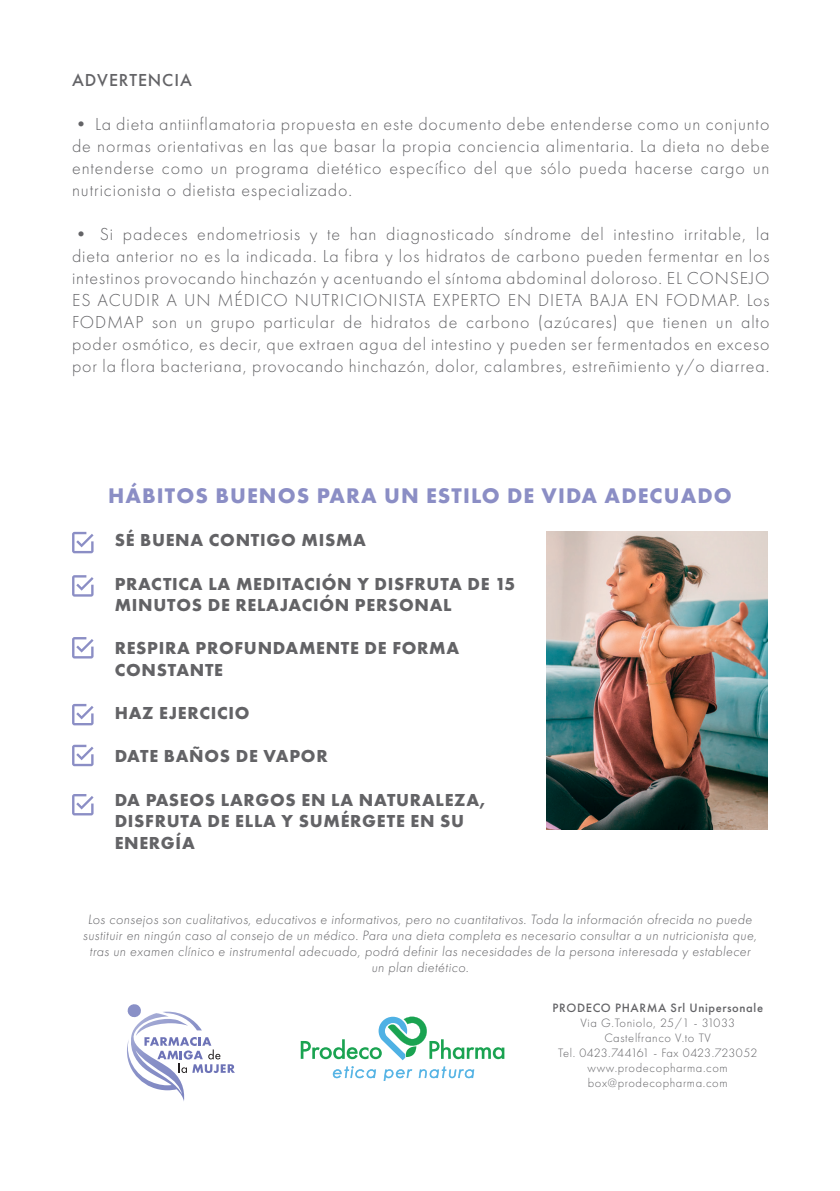
<style>
.page{position:relative;width:840px;height:1191px;background:#fff}
.page>*{position:absolute;margin:0;border:0;box-sizing:border-box;transform-origin:0 0}
.t1{font:700 22px "Futura PT";letter-spacing:.05em;color:#8b8ec5}
.t2{font:300 18px/22px "Futura PT";letter-spacing:.05em;color:#636366;text-align:justify}
.t3{font:700 18px/21.6px "Futura PT";letter-spacing:.04em;color:#636366}
.t4{font:500 18px "Futura PT";letter-spacing:.05em;color:#636366}
.t5{font:italic 300 14px/16px "Futura PT";letter-spacing:.03em;color:#636366;text-align:center}
.t6{font:300 12.6px/15.2px "Futura PT";letter-spacing:.05em;color:#636366;text-align:center}
.t7{font:500 12.6px "Futura PT";letter-spacing:.05em;color:#636366}
</style>
<div class="page">
<svg style="left:72px;top:532px;width:21px;height:21px"></svg>
<svg style="left:72px;top:637px;width:21px;height:21px"></svg>
<svg style="left:72px;top:575px;width:21px;height:21px"></svg>
<svg style="left:72px;top:704px;width:21px;height:21px"></svg>
<svg style="left:72px;top:744px;width:21px;height:22px"></svg>
<svg style="left:72px;top:794px;width:21px;height:21px"></svg>
<img style="left:546px;top:532px;width:221px;height:298px">
<svg style="left:332px;top:1066px;width:44px;height:12px"></svg>
<svg style="left:383px;top:1069px;width:29px;height:12px"></svg>
<svg style="left:418px;top:1066px;width:56px;height:12px"></svg>
<svg style="left:300px;top:1016px;width:204px;height:44px"></svg>
<svg style="left:127px;top:1004px;width:108px;height:97px"></svg>
<p class="t4" style="left:72px;top:69px;width:121px">ADVERTENCIA</p>
<p class="t2" style="left:72px;top:113px;width:698px">• La dieta antiinflamatoria propuesta en este documento debe entenderse como un conjunto de normas orientativas en las que basar la propia conciencia alimentaria. La dieta no debe entenderse como un programa dietético específico del que sólo pueda hacerse cargo un nutricionista o dietista especializado.</p>
<p class="t2" style="left:72px;top:223px;width:698px">• Si padeces endometriosis y te han diagnosticado síndrome del intestino irritable, la dieta anterior no es la indicada. La fibra y los hidratos de carbono pueden fermentar en los intestinos provocando hinchazón y acentuando el síntoma abdominal doloroso. EL CONSEJO ES ACUDIR A UN MÉDICO NUTRICIONISTA EXPERTO EN DIETA BAJA EN FODMAP. Los FODMAP son un grupo particular de hidratos de carbono (azúcares) que tienen un alto poder osmótico, es decir, que extraen agua del intestino y pueden ser fermentados en exceso por la flora bacteriana, provocando hinchazón, dolor, calambres, estreñimiento y/o diarrea.</p>
<p class="t1" style="left:108px;top:481px;width:624px">HÁBITOS BUENOS PARA UN ESTILO DE VIDA ADECUADO</p>
<p class="t3" style="left:115px;top:529px;width:253px">SÉ BUENA CONTIGO MISMA</p>
<p class="t3" style="left:115px;top:572px;width:402px">PRACTICA LA MEDITACIÓN Y DISFRUTA DE 15<br>MINUTOS DE RELAJACIÓN PERSONAL</p>
<p class="t3" style="left:115px;top:637px;width:346px">RESPIRA PROFUNDAMENTE DE FORMA<br>CONSTANTE</p>
<p class="t3" style="left:115px;top:702px;width:136px">HAZ EJERCICIO</p>
<p class="t3" style="left:115px;top:745px;width:214px">DATE BAÑOS DE VAPOR</p>
<p class="t3" style="left:115px;top:788px;width:374px">DA PASEOS LARGOS EN LA NATURALEZA,<br>DISFRUTA DE ELLA Y SUMÉRGETE EN SU<br>ENERGÍA</p>
<p class="t5" style="left:83px;top:911px;width:675px">Los consejos son cualitativos, educativos e informativos, pero no cuantitativos. Toda la información ofrecida no puede sustituir en ningún caso al consejo de un médico. Para una dieta completa es necesario consultar a un nutricionista que, tras un examen clínico e instrumental adecuado, podrá definir las necesidades de la persona interesada y establecer un plan dietético.</p>
<p class="t7" style="left:552px;top:1000px;width:212px">PRODECO PHARMA Srl Unipersonale</p>
<p class="t6" style="left:557px;top:1015px;width:201px">Via G.Toniolo, 25/1 - 31033<br>Castelfranco V.to TV<br>Tel. 0423.744161 - Fax 0423.723052 www.prodecopharma.com box@prodecopharma.com</p>
</div>
